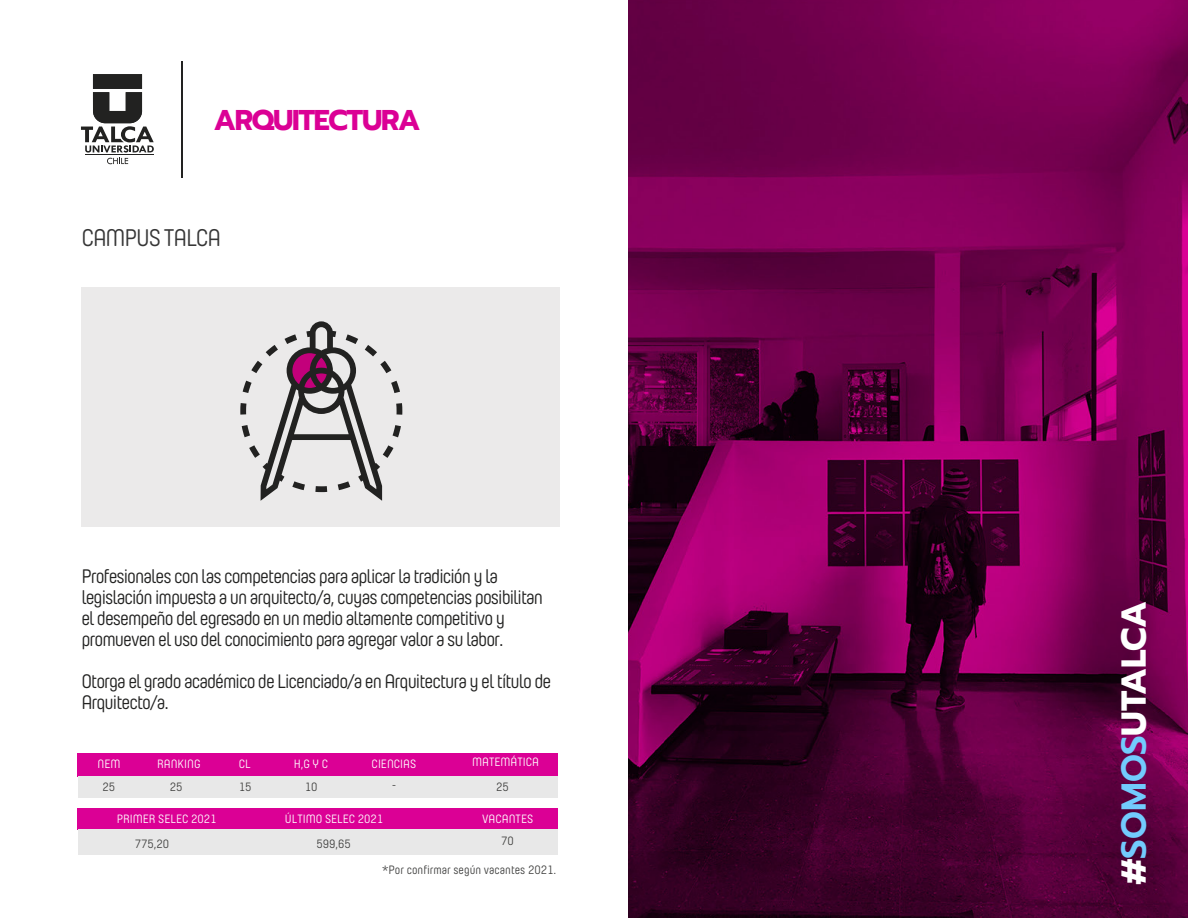
<style>
.page{position:relative;width:1188px;height:918px;background:#fff}
.page>*{position:absolute;margin:0;border:0;box-sizing:border-box;transform-origin:0 0}
.t1{font:700 34.5px "Prompt";letter-spacing:-.025em;color:#fff}
.t2{font:700 28.5px "Prompt";letter-spacing:-.05em;color:#db0095}
.t3{font:24px "Yummo";letter-spacing:-.05em;color:#363636}
.t4{font:19.5px/21px "Yummo";letter-spacing:-.05em;color:#222221}
.t5{font:12.15px "Yummo";color:#3e3e3d}
.t6{font:12px "Yummo";color:#fff}
.t7{font:12px "Yummo";color:#3e3e3d}
.s1{font-weight:600;color:#72cbfd}
</style>
<div class="page">
<img style="left:628px;top:0;width:560px;height:918px">
<hr style="left:182px;top:61px;width:1px;height:117px;background:#222221">
<svg style="left:81px;top:74px;width:73px;height:90px"></svg>
<hr style="left:85px;top:154px;width:69px;height:1px;background:#222221">
<div style="left:81px;top:287px;width:479px;height:240px;background:#ebeaea"></div>
<div style="left:78px;top:753px;width:480px;height:23px;background:#db0095"></div>
<div style="left:79px;top:776px;width:479px;height:22px;background:#e8e8e8"></div>
<div style="left:78px;top:808px;width:480px;height:21px;background:#db0095"></div>
<div style="left:78px;top:829px;width:480px;height:26px;background:#e8e8e8"></div>
<svg style="left:240px;top:321px;width:162px;height:180px"></svg>
<h2 class="t2" style="left:214px;top:99px;width:208px">ARQUITECTURA</h2>
<p class="t3" style="left:81px;top:221px;width:141px">CAMPUS TALCA</p>
<p class="t4" style="left:81px;top:565px;width:463px">Profesionales con las competencias para aplicar la tradición y la legislación impuesta a un arquitecto/a, cuyas competencias posibilitan el desempeño del egresado en un medio altamente competitivo y promueven el uso del conocimiento para agregar valor a su labor.</p>
<p class="t4" style="left:81px;top:670px;width:472px">Otorga el grado académico de Licenciado/a en Arquitectura y el título de<br>Arquitecto/a.</p>
<p class="t6" style="left:98px;top:755px;width:25px">NEM</p>
<p class="t6" style="left:157px;top:755px;width:45px">RANKING</p>
<p class="t6" style="left:239px;top:755px;width:13px">CL</p>
<p class="t6" style="left:294px;top:755px;width:36px">H,G Y C</p>
<p class="t6" style="left:372px;top:755px;width:46px">CIENCIAS</p>
<p class="t6" style="left:472px;top:754px;width:68px">MATEMÁTICA</p>
<p class="t7" style="left:103px;top:778px;width:14px">25</p>
<p class="t7" style="left:170px;top:778px;width:14px">25</p>
<p class="t7" style="left:239px;top:779px;width:14px">15</p>
<p class="t7" style="left:305px;top:779px;width:14px">10</p>
<p class="t7" style="left:392px;top:776px;width:5px">-</p>
<p class="t7" style="left:496px;top:779px;width:14px">25</p>
<p class="t6" style="left:117px;top:810px;width:101px">PRIMER SELEC 2021</p>
<p class="t6" style="left:285px;top:810px;width:100px">ÚLTIMO SELEC 2021</p>
<p class="t6" style="left:482px;top:810px;width:53px">VACANTES</p>
<p class="t7" style="left:135px;top:835px;width:36px">775,20</p>
<p class="t7" style="left:316px;top:835px;width:36px">599,65</p>
<p class="t7" style="left:501px;top:832px;width:14px">70</p>
<p class="t5" style="left:382px;top:861px;width:176px">*Por confirmar según vacantes 2021.</p>
<h1 class="t1" style="left:1108px;top:885px;width:286px;rotate:-90deg">#<span class="s1">SOMOS</span>UTALCA</h1>
</div>
